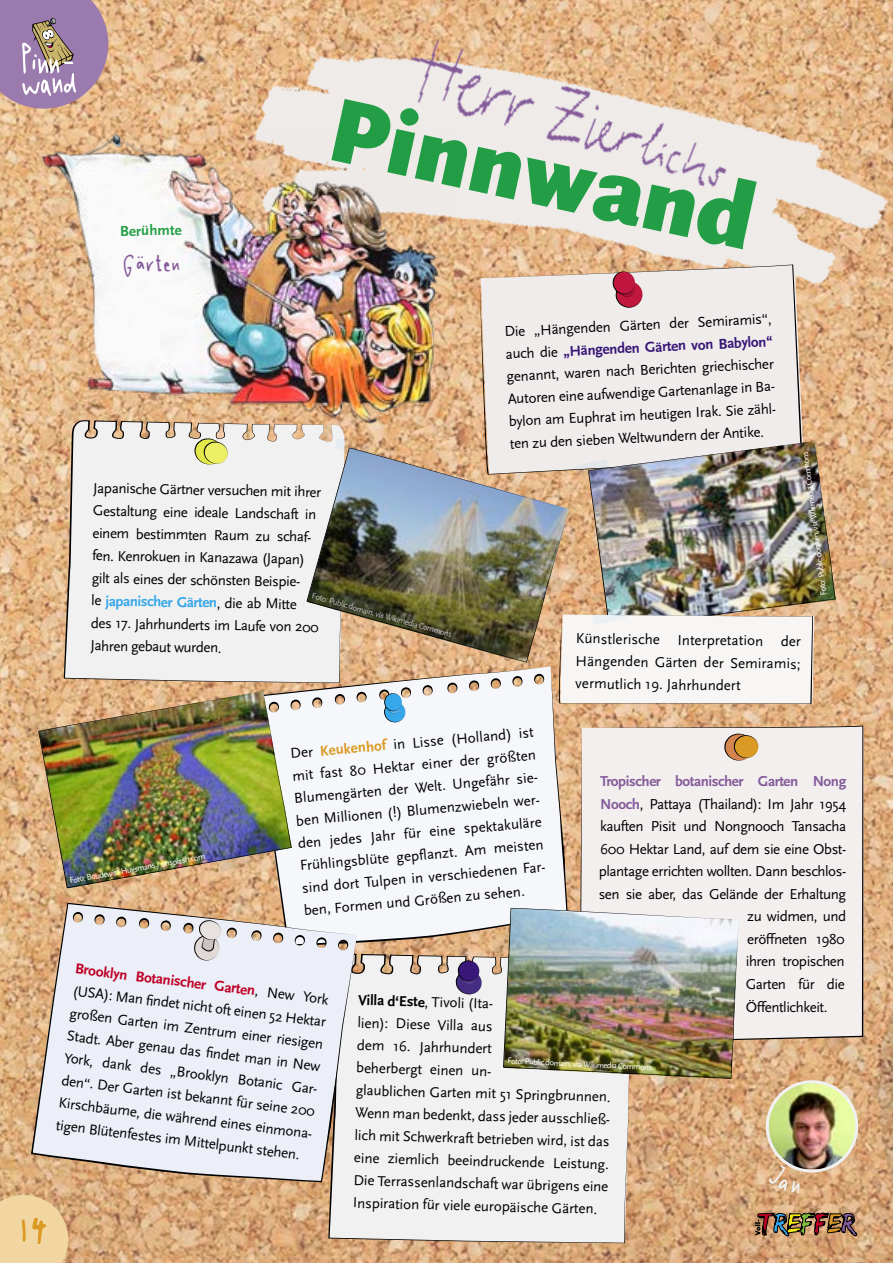
<style>
.page{position:relative;width:893px;height:1263px;background:#fff}
.page>*{position:absolute;margin:0;border:0;box-sizing:border-box;transform-origin:0 0}
.t1{font:76.5px "Handschrift";color:#da9a23}
.t2{font:51px "Druckschrift";letter-spacing:-.08em;color:#fff}
.t3{font:34.5px "Handschrift";color:#845b9a}
.t4{font:15px/22.5px "Scala Sans OT";letter-spacing:-.03em;color:#000}
.t5{font:700 15px "Scala Sans OT";letter-spacing:-.03em;color:#845b9a}
.t6{font:700 15px "Scala Sans OT";color:#239e46}
.t7{font:8.7px "Scala Sans OT";color:#fff}
.s1{font-size:37.5px}
.s2{font-weight:700;color:#36a7e9}
.s3{font-weight:700;color:#381778}
.s4{font-size:94.5px}
.s5{font-weight:700;color:#da9a23}
.s6{font-weight:700;color:#845b9a}
.s7{font-weight:700;color:#be0027}
.s8{font-weight:700}
</style>
<div class="page">
<img style="left:0;top:0;width:893px;height:1263px">
<svg style="left:0;top:0;width:108px;height:109px;background:#a282a0"></svg>
<svg style="left:0;top:1195px;width:68px;height:68px;background:#edd09c"></svg>
<img style="left:210px;top:0;width:683px;height:407px">
<svg style="left:331px;top:99px;width:426px;height:150px;background:#cccdaf"></svg>
<img style="left:509px;top:69px;width:241px;height:182px">
<img style="left:341px;top:0;width:243px;height:174px">
<img style="left:32px;top:124px;width:427px;height:304px">
<svg style="left:755px;top:1212px;width:102px;height:24px;background:#806346"></svg>
<svg style="left:479px;top:264px;width:323px;height:211px;background:#ede6e3"></svg>
<svg style="left:612px;top:271px;width:32px;height:38px"></svg>
<img style="left:588px;top:442px;width:248px;height:187px">
<svg style="left:794px;top:508px;width:46px;height:24px"></svg>
<svg style="left:574px;top:460px;width:34px;height:16px"></svg>
<svg style="left:559px;top:607px;width:255px;height:97px"></svg>
<svg style="left:64px;top:420px;width:281px;height:263px;fill:#f2f1f1"></svg>
<svg style="left:193px;top:437px;width:36px;height:29px"></svg>
<div style="left:328px;top:953px;width:303px;height:290px;background:#f2f1f1"></div>
<img style="left:306px;top:448px;width:263px;height:215px">
<svg style="left:516px;top:573px;width:49px;height:19px"></svg>
<svg style="left:334px;top:439px;width:36px;height:15px"></svg>
<svg style="left:261px;top:666px;width:306px;height:280px;fill:#f5f7fb"></svg>
<svg style="left:292px;top:699px;width:9px;height:11px"></svg>
<svg style="left:312px;top:697px;width:10px;height:11px"></svg>
<svg style="left:335px;top:694px;width:10px;height:11px"></svg>
<svg style="left:356px;top:692px;width:11px;height:11px"></svg>
<svg style="left:422px;top:685px;width:11px;height:11px"></svg>
<svg style="left:447px;top:682px;width:10px;height:11px"></svg>
<svg style="left:469px;top:680px;width:10px;height:11px"></svg>
<svg style="left:491px;top:678px;width:10px;height:11px"></svg>
<svg style="left:512px;top:676px;width:10px;height:11px"></svg>
<svg style="left:534px;top:674px;width:10px;height:11px"></svg>
<svg style="left:31px;top:903px;width:326px;height:279px;background:#e6e3e4"></svg>
<svg style="left:73px;top:912px;width:10px;height:11px"></svg>
<svg style="left:94px;top:914px;width:11px;height:11px"></svg>
<svg style="left:116px;top:916px;width:10px;height:11px"></svg>
<svg style="left:139px;top:918px;width:10px;height:11px"></svg>
<svg style="left:161px;top:920px;width:10px;height:11px"></svg>
<svg style="left:251px;top:930px;width:11px;height:11px"></svg>
<svg style="left:273px;top:932px;width:10px;height:11px"></svg>
<svg style="left:295px;top:935px;width:10px;height:11px"></svg>
<svg style="left:316px;top:937px;width:11px;height:11px"></svg>
<svg style="left:338px;top:940px;width:10px;height:10px"></svg>
<svg style="left:379px;top:687px;width:32px;height:35px"></svg>
<img style="left:38px;top:691px;width:254px;height:197px">
<svg style="left:218px;top:845px;width:46px;height:27px"></svg>
<svg style="left:24px;top:719px;width:34px;height:18px"></svg>
<div style="left:580px;top:725px;width:283px;height:319px;background:#f3efee"></div>
<svg style="left:723px;top:732px;width:37px;height:30px"></svg>
<img style="left:494px;top:908px;width:245px;height:178px">
<svg style="left:183px;top:919px;width:54px;height:43px;background:#d6d3d4"></svg>
<svg style="left:455px;top:960px;width:28px;height:35px"></svg>
<img style="left:768px;top:1082px;width:88px;height:87px">
<div style="left:766px;top:1080px;width:92px;height:92px;border:3px solid #f2f1f1;border-radius:50%"></div>
<svg style="left:768px;top:1164px;width:33px;height:30px"></svg>
<h2 class="t2" style="left:19px;top:52px;width:61px">Pinnwand</h2>
<p class="t6" style="left:120px;top:222px;width:63px;rotate:-1deg">Berühmte</p>
<h3 class="t3" style="left:122px;top:252px;width:62px;rotate:-3deg">G<span class="s1">ä</span>rten</h3>
<p class="t4" style="left:94px;top:477px;width:230px;rotate:1deg">Japanische Gärtner versuchen mit ihrer Gestaltung eine ideale Landschaft in einem bestimmten Raum zu schaf&shy;fen. Kenrokuen in Kanazawa (Japan) gilt als eines der schönsten Beispie-<br>le <span class="s2">japanischer Gärten</span>, die ab Mitte des 17. Jahrhunderts im Laufe von 200<br>Jahren gebaut wurden.</p>
<p class="t7" style="left:314px;top:592px;width:146px;rotate:15deg">Foto: Public domain, via Wikimedia Commons</p>
<p class="t4" style="left:503px;top:321px;width:272px;rotate:-3deg">Die „Hängenden Gärten der Semiramis“, auch die <span class="s3">„Hängenden Gärten von Babylon“ </span>genannt, waren nach Berichten griechischer Autoren eine aufwendige Gartenanlage in Ba&shy;bylon am Euphrat im heutigen Irak. Sie zähl&shy;ten zu den sieben Weltwundern der Antike.</p>
<p class="t7" style="left:820px;top:595px;width:146px;rotate:-98deg">Foto: Public domain, via Wikimedia Commons</p>
<p class="t4" style="left:576px;top:627px;width:227px;text-align:justify;rotate:1deg">Künstlerische Interpretation der Hängenden Gärten der Semiramis; vermutlich 19. Jahrhundert</p>
<h1 class="t1" style="left:18px;top:1202px;width:35px">1<span class="s4">4</span></h1>
<p class="t4" style="left:289px;top:742px;width:249px;rotate:-5deg">Der <span class="s5">Keukenhof</span> in Lisse (Holland) ist mit fast 80 Hektar einer der größten Blumengärten der Welt. Ungefähr sie&shy;ben Millionen (!) Blumenzwiebeln wer&shy;den jedes Jahr für eine spektakuläre Frühlingsblüte gepfl anzt. Am meisten sind dort Tulpen in verschiedenen Far&shy;ben, Formen und Größen zu sehen.</p>
<p class="t5" style="left:600px;top:773px;width:248px">Tropischer botanischer Garten Nong</p>
<p class="t4" style="left:600px;top:793px;width:246px"><span class="s6">Nooch</span>, Pattaya (Thailand): Im Jahr 1954</p>
<p class="t4" style="left:600px;top:816px;width:247px">kauften Pisit und Nongnooch Tansacha</p>
<p class="t4" style="left:600px;top:838px;width:248px">600 Hektar Land, auf dem sie eine Obst-</p>
<p class="t4" style="left:599px;top:861px;width:249px">plantage errichten wollten. Dann beschlos-</p>
<p class="t4" style="left:599px;top:883px;width:249px">sen sie aber, das Gelände der Erhaltung</p>
<p class="t4" style="left:747px;top:906px;width:100px">zu widmen, und</p>
<p class="t4" style="left:747px;top:928px;width:99px">eröffneten 1980</p>
<p class="t4" style="left:746px;top:951px;width:100px">ihren tropischen</p>
<p class="t4" style="left:746px;top:973px;width:101px">Garten für die</p>
<p class="t4" style="left:746px;top:996px;width:83px">Öffentlichkeit.</p>
<p class="t7" style="left:69px;top:875px;width:139px;rotate:-10deg">Foto: Boudewijn Huysmans / unsplash.com</p>
<p class="t4" style="left:77px;top:957px;width:260px;rotate:7deg"><span class="s7">Brooklyn Botanischer Garten</span>, New York (USA): Man fi ndet nicht oft einen 52 Hektar großen Garten im Zentrum einer riesigen Stadt. Aber genau das fi ndet man in New York, dank des „Brooklyn Botanic Gar&shy;den“. Der Garten ist bekannt für seine 200<br>Kirschbäume, die während eines einmona&shy;tigen Blütenfestes im Mittelpunkt stehen.</p>
<p class="t4" style="left:359px;top:988px;width:261px;rotate:2deg"><span class="s8">Villa d‘Este</span>, Tivoli (Ita-<br>lien): Diese Villa aus<br>dem 16. Jahrhundert<br>beherbergt einen un-<br>glaublichen Garten mit 51 Springbrunnen.<br>Wenn man bedenkt, dass jeder ausschließ&shy;lich mit Schwerkraft betrieben wird, ist das eine ziemlich beeindruckende Leistung.<br>Die Terrassenlandschaft war übrigens eine Inspiration für viele europäische Gärten.</p>
<p class="t7" style="left:508px;top:1055px;width:146px;rotate:3deg">Foto: Public domain, via Wikimedia Commons</p>
</div>
